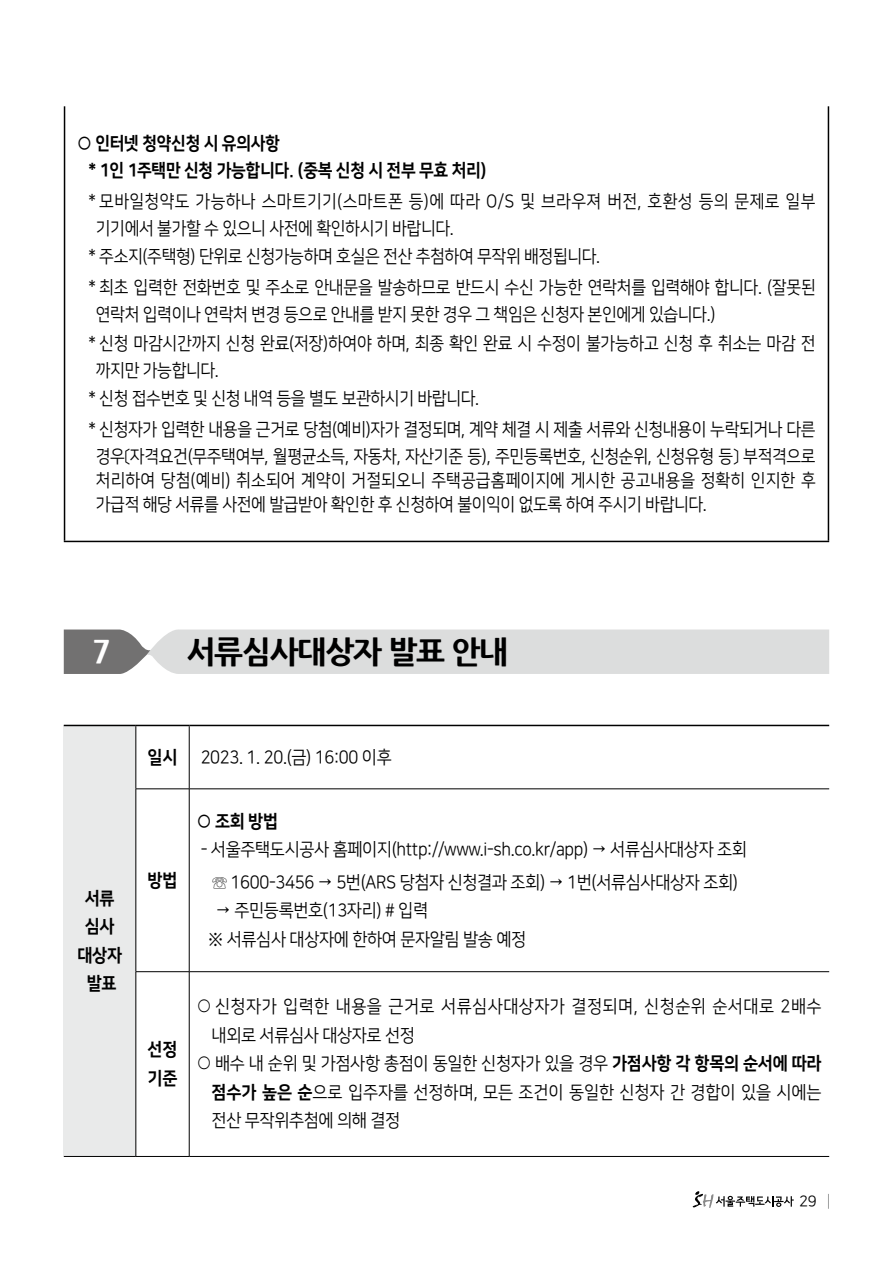
<style>
.page{position:relative;width:893px;height:1263px;background:#fff}
.page>*{position:absolute;margin:0;border:0;box-sizing:border-box;transform-origin:0 0}
.t1{font:800 31.5px "Nanum Gothic";letter-spacing:-.04em;color:#000}
.t2{font:800 31.5px "Nanum Gothic";color:#fff}
.t3{font:18px/28.5px "Nanum Square OTFR";letter-spacing:-.02em;color:#000;text-align:center;scale:.9 1}
.t4{font:18px/32.7px "Nanum Square OTFR";letter-spacing:-.02em;color:#000;text-align:center;scale:.92 1}
.t5{font:18px/24px "Nanum Square OTFR";letter-spacing:.01em;color:#000;scale:.9 1}
.t6{font:18px/28.5px "Nanum Square OTFR";letter-spacing:.03em;color:#000;scale:.9 1}
.t7{font:18px "Nanum Square OTFR";letter-spacing:.02em;color:#000;scale:.9 1}
.t8{font:18px/27px "Nanum Square OTFEB";letter-spacing:-.02em;color:#000;scale:.9 1}
.t9{font:18px/28.5px "Nanum Square OTFEB";letter-spacing:-.02em;color:#000;text-align:center;scale:.92 1}
.t10{font:15px "Nanum Square OTFR";color:#000}
.s1{font-family:"Nanum Square OTFEB"}
</style>
<div class="page">
<svg style="left:828px;top:1194px;width:1px;height:15px"></svg>
<svg style="left:693px;top:1191px;width:101px;height:17px"></svg>
<hr style="left:64px;top:106px;width:1px;height:435px;background:#000">
<hr style="left:828px;top:106px;width:1px;height:435px;background:#000">
<hr style="left:64px;top:541px;width:765px;height:1px;background:#000">
<svg style="left:64px;top:629px;width:765px;height:45px;background:#d3d4d4"></svg>
<div style="left:64px;top:725px;width:72px;height:431px;background:#e9eaea"></div>
<hr style="left:136px;top:726px;width:1px;height:63px;background:#000">
<hr style="left:189px;top:726px;width:1px;height:63px;background:#000">
<hr style="left:136px;top:788px;width:53px;height:1px;background:#000">
<hr style="left:136px;top:789px;width:1px;height:182px;background:#000">
<hr style="left:189px;top:788px;width:640px;height:1px;background:#000">
<hr style="left:189px;top:789px;width:1px;height:182px;background:#000">
<hr style="left:136px;top:971px;width:53px;height:1px;background:#000">
<hr style="left:136px;top:972px;width:1px;height:184px;background:#000">
<hr style="left:189px;top:971px;width:640px;height:1px;background:#000">
<hr style="left:189px;top:972px;width:1px;height:184px;background:#000">
<hr style="left:64px;top:1156px;width:72px;height:1px;background:#000">
<hr style="left:136px;top:1156px;width:53px;height:1px;background:#000">
<hr style="left:189px;top:1156px;width:640px;height:1px;background:#000">
<hr style="left:64px;top:725px;width:72px;height:1px;background:#000">
<hr style="left:136px;top:725px;width:53px;height:1px;background:#000">
<hr style="left:189px;top:725px;width:640px;height:1px;background:#000">
<p class="t8" style="left:88px;top:130px;width:444px;text-indent:-11px">○ 인터넷 청약신청 시 유의사항<br>* 1인 1주택만 신청 가능합니다. (중복 신청 시 전부 무효 처리)</p>
<p class="t7" style="left:88px;top:192px;width:809px">* 모바일청약도 가능하나 스마트기기(스마트폰 등)에 따라 O/S 및 브라우져 버전, 호환성 등의 문제로 일부</p>
<p class="t3" style="left:96px;top:214px;width:399px">기기에서 불가할 수 있으니 사전에 확인하시기 바랍니다.</p>
<p class="t3" style="left:88px;top:242px;width:570px">* 주소지(주택형) 단위로 신청가능하며 호실은 전산 추첨하여 무작위 배정됩니다.</p>
<p class="t3" style="left:88px;top:274px;width:810px">* 최초 입력한 전화번호 및 주소로 안내문을 발송하므로 반드시 수신 가능한 연락처를 입력해야 합니다. (잘못된</p>
<p class="t3" style="left:96px;top:301px;width:690px">연락처 입력이나 연락처 변경 등으로 안내를 받지 못한 경우 그 책임은 신청자 본인에게 있습니다.)</p>
<p class="t3" style="left:88px;top:329px;width:809px">* 신청 마감시간까지 신청 완료(저장)하여야 하며, 최종 확인 완료 시 수정이 불가능하고 신청 후 취소는 마감 전</p>
<p class="t3" style="left:96px;top:356px;width:138px">까지만 가능합니다.</p>
<p class="t3" style="left:88px;top:384px;width:436px">* 신청 접수번호 및 신청 내역 등을 별도 보관하시기 바랍니다.</p>
<p class="t3" style="left:88px;top:416px;width:809px;line-height:27px">* 신청자가 입력한 내용을 근거로 당첨(예비)자가 결정되며, 계약 체결 시 제출 서류와 신청내용이 누락되거나 다른 경우〔자격요건(무주택여부, 월평균소득, 자동차, 자산기준 등), 주민등록번호, 신청순위, 신청유형 등〕 부적격으로</p>
<p class="t5" style="left:96px;top:469px;width:801px">처리하여 당첨(예비) 취소되어 계약이 거절되오니 주택공급홈페이지에 게시한 공고내용을 정확히 인지한 후 가급적 해당 서류를 사전에 발급받아 확인한 후 신청하여 불이익이 없도록 하여 주시기 바랍니다.</p>
<h1 class="t2" style="left:93px;top:635px;width:20px">7</h1>
<h1 class="t1" style="left:186px;top:635px;width:323px">서류심사대상자 발표 안내</h1>
<p class="t9" style="left:78px;top:884px;width:50px">서류 심사 대상자 발표</p>
<p class="t9" style="left:148px;top:743px;width:34px">일시</p>
<p class="t4" style="left:201px;top:741px;width:209px">2023. 1. 20.(금) 16:00 이후</p>
<p class="t9" style="left:148px;top:866px;width:34px">방법</p>
<p class="t9" style="left:148px;top:1035px;width:34px;text-align:left">선정 기준</p>
<p class="t8" style="left:197px;top:807px;width:92px">○ 조회 방법</p>
<p class="t4" style="left:201px;top:833px;width:595px">- 서울주택도시공사 홈페이지(http://www.i-sh.co.kr/app) → 서류심사대상자 조회 ☏ 1600-3456 → 5번(ARS 당첨자 신청결과 조회) → 1번(서류심사대상자 조회)</p>
<p class="t4" style="left:208px;top:897px;width:347px;line-height:28.5px;text-align:left;text-indent:8px">→ 주민등록번호(13자리) # 입력<br>※ 서류심사 대상자에 한하여 문자알림 발송 예정</p>
<p class="t6" style="left:212px;top:993px;width:679px;text-indent:-15px">○ 신청자가 입력한 내용을 근거로 서류심사대상자가 결정되며, 신청순위 순서대로 2배수 내외로 서류심사 대상자로 선정</p>
<p class="t3" style="left:212px;top:1050px;width:679px;text-align:justify;text-indent:-15px">○ 배수 내 순위 및 가점사항 총점이 동일한 신청자가 있을 경우 <span class="s1">가점사항 각 항목의 순서에 따라 점수가 높은 순</span>으로 입주자를 선정하며, 모든 조건이 동일한 신청자 간 경합이 있을 시에는 전산 무작위추첨에 의해 결정</p>
<p class="t10" style="left:799px;top:1193px;width:19px">29</p>
</div>
